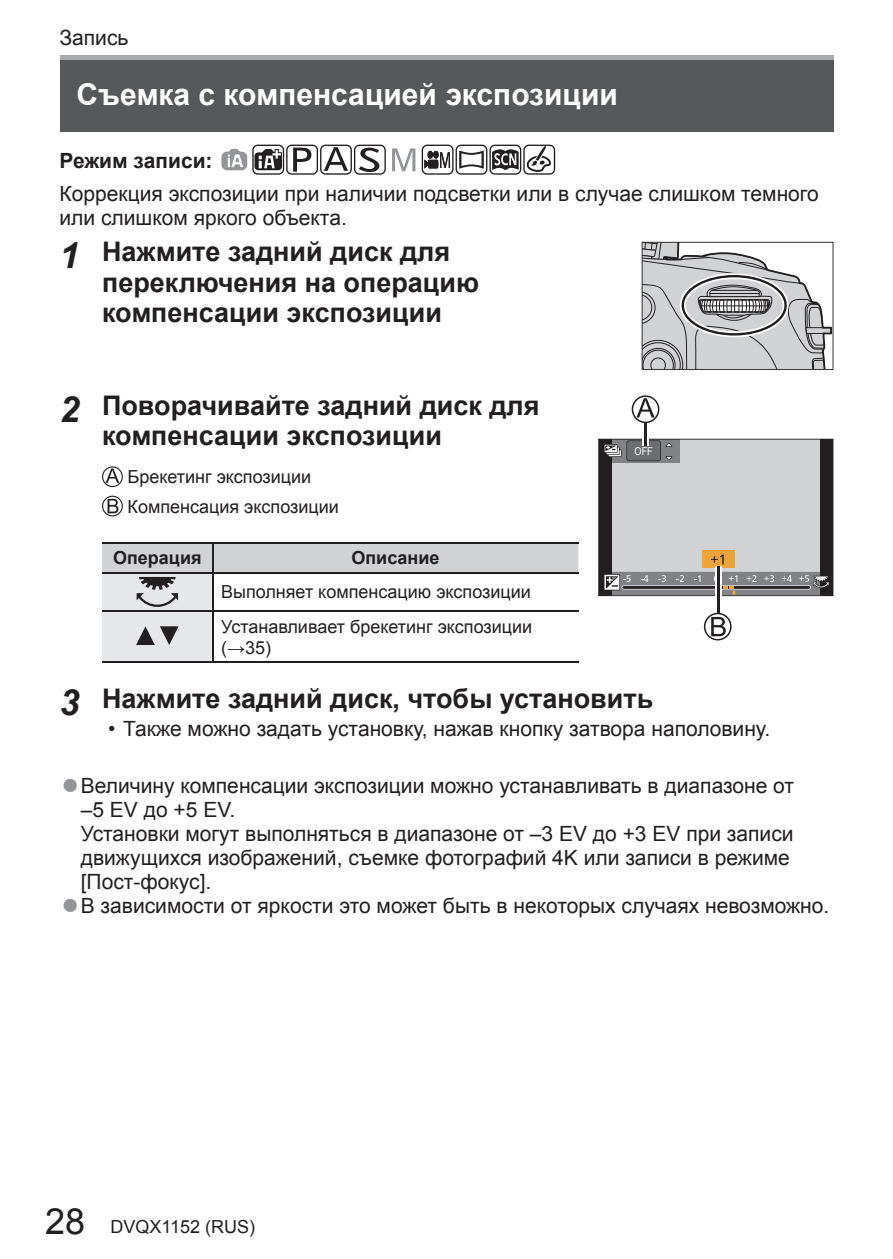
<style>
.page{position:relative;width:893px;height:1259px;background:#fff}
.page>*{position:absolute;margin:0;border:0;box-sizing:border-box;transform-origin:0 0}
.t1{font:36px "Arial";color:#231f20}
.t2{font:700 30px "Arial";color:#fff}
.t3{font:700 27px/30px "Arial";color:#231f20}
.t4{font:21px/24px "Arial";color:#231f20}
.t5{font:700 21px "Arial";color:#231f20}
.t6{font:18px/29.4px "Arial";color:#231f20}
.t7{font:700 18px "Arial";color:#231f20}
.t8{font:10.8px "Arial";color:#fff;scale:.85 1}
.s1{font-style:italic;font-size:36px}
.s2{font-size:30.3px;color:#939598}
</style>
<div class="page">
<div style="left:60px;top:55px;width:773px;height:77px;background:#57585a"></div>
<div style="left:60px;top:55px;width:773px;height:5px;background:#a8a9ad"></div>
<div style="left:286px;top:145px;width:32px;height:30px;border:1px solid #231f20;border-radius:5px"></div>
<div style="left:320px;top:145px;width:32px;height:30px;border:1px solid #231f20;border-radius:5px"></div>
<div style="left:354px;top:145px;width:32px;height:30px;border:1px solid #231f20;border-radius:5px"></div>
<svg style="left:388px;top:145px;width:31px;height:29px"></svg>
<div style="left:388px;top:145px;width:32px;height:30px;border:1px solid #fff;border-radius:5px"></div>
<div style="left:218px;top:145px;width:32px;height:30px;border:1px solid #fff;border-radius:5px"></div>
<svg style="left:253px;top:145px;width:30px;height:29px"></svg>
<div style="left:252px;top:145px;width:32px;height:30px;border:1px solid #231f20;border-radius:5px"></div>
<div style="left:422px;top:145px;width:32px;height:30px;border:1px solid #231f20;border-radius:5px"></div>
<svg style="left:293px;top:148px;width:18px;height:24px"></svg>
<svg style="left:324px;top:147px;width:24px;height:24px"></svg>
<svg style="left:359px;top:147px;width:21px;height:25px"></svg>
<svg style="left:392px;top:148px;width:23px;height:23px"></svg>
<svg style="left:424px;top:151px;width:26px;height:18px"></svg>
<div style="left:489px;top:145px;width:32px;height:30px;border:1px solid #231f20;border-radius:5px"></div>
<div style="left:523px;top:145px;width:32px;height:30px;border:1px solid #231f20;border-radius:5px"></div>
<div style="left:456px;top:145px;width:31px;height:30px;border:1px solid #231f20;border-radius:5px"></div>
<svg style="left:526px;top:145px;width:25px;height:27px"></svg>
<svg style="left:459px;top:150px;width:25px;height:19px"></svg>
<svg style="left:221px;top:149px;width:26px;height:21px"></svg>
<svg style="left:254px;top:149px;width:28px;height:21px"></svg>
<svg style="left:492px;top:149px;width:27px;height:21px"></svg>
<svg style="left:642px;top:242px;width:191px;height:128px"></svg>
<svg style="left:103px;top:467px;width:19px;height:19px"></svg>
<div style="left:102px;top:466px;width:21px;height:21px;border:1px solid #231f20;border-radius:50%"></div>
<svg style="left:106px;top:468px;width:13px;height:15px"></svg>
<svg style="left:103px;top:496px;width:19px;height:20px"></svg>
<div style="left:102px;top:495px;width:21px;height:21px;border:1px solid #231f20;border-radius:50%"></div>
<svg style="left:108px;top:499px;width:10px;height:14px"></svg>
<hr style="left:102px;top:661px;width:476px;height:2px;background:#231f20">
<svg style="left:102px;top:542px;width:476px;height:119px"></svg>
<svg style="left:598px;top:439px;width:235px;height:157px;background:#afaeae"></svg>
<svg style="left:715px;top:566px;width:6px;height:47px"></svg>
<hr style="left:717px;top:566px;width:2px;height:52px;background:#231f20">
<div style="left:643px;top:420px;width:6px;height:26px;background:#fff"></div>
<hr style="left:644px;top:420px;width:3px;height:26px;background:#231f20">
<svg style="left:632px;top:396px;width:27px;height:26px"></svg>
<div style="left:632px;top:395px;width:27px;height:28px;border:2px solid #231f20;border-radius:50%"></div>
<svg style="left:636px;top:398px;width:19px;height:19px"></svg>
<svg style="left:705px;top:613px;width:26px;height:27px"></svg>
<div style="left:704px;top:613px;width:28px;height:27px;border:2px solid #231f20;border-radius:50%"></div>
<svg style="left:711px;top:617px;width:15px;height:19px"></svg>
<p class="t4" style="left:60px;top:26px;width:70px">Запись</p>
<h2 class="t2" style="left:77px;top:78px;width:543px">Съемка с компенсацией экспозиции</h2>
<p class="t5" style="left:60px;top:149px;width:155px">Режим записи:</p>
<p class="t4" style="left:60px;top:181px;width:761px">Коррекция экспозиции при наличии подсветки или в случае слишком темного или слишком яркого объекта.</p>
<p class="t3" style="left:102px;top:237px;width:379px;text-indent:-43px"><span class="s1">1</span> Нажмите задний диск для переключения на операцию компенсации экспозиции</p>
<p class="t3" style="left:102px;top:391px;width:439px;text-indent:-43px"><span class="s1">2</span> Поворачивайте задний диск для компенсации экспозиции</p>
<p class="t6" style="left:128px;top:462px;width:213px">Брекетинг экспозиции<br>Компенсация экспозиции</p>
<p class="t7" style="left:113px;top:548px;width:90px">Операция</p>
<p class="t7" style="left:351px;top:548px;width:90px">Описание</p>
<p class="t6" style="left:221px;top:575px;width:313px;line-height:34.2px">Выполняет компенсацию экспозиции<br>Устанавливает брекетинг экспозиции</p>
<p class="t6" style="left:221px;top:633px;width:52px">(→35)</p>
<p class="t8" style="left:634px;top:445px;width:23px">OFF</p>
<p class="t3" style="left:60px;top:683px;width:595px"><span class="s1">3</span> Нажмите задний диск, чтобы установить</p>
<p class="t4" style="left:108px;top:717px;width:664px">• Также можно задать установку, нажав кнопку затвора наполовину.</p>
<p class="t4" style="left:81px;top:773px;width:715px;text-indent:-20px"><span class="s2">●</span>Величину компенсации экспозиции можно устанавливать в диапазоне от –5 EV до +5 EV.<br>Установки могут выполняться в диапазоне от –3 EV до +3 EV при записи движущихся изображений, съемке фотографий 4K или записи в режиме [Пост-фокус].</p>
<p class="t4" style="left:61px;top:893px;width:770px"><span class="s2">●</span>В зависимости от яркости это может быть в некоторых случаях невозможно.</p>
<h1 class="t1" style="left:45px;top:1201px;width:42px">28</h1>
<p class="t6" style="left:111px;top:1212px;width:146px">DVQX1152 (RUS)</p>
</div>
